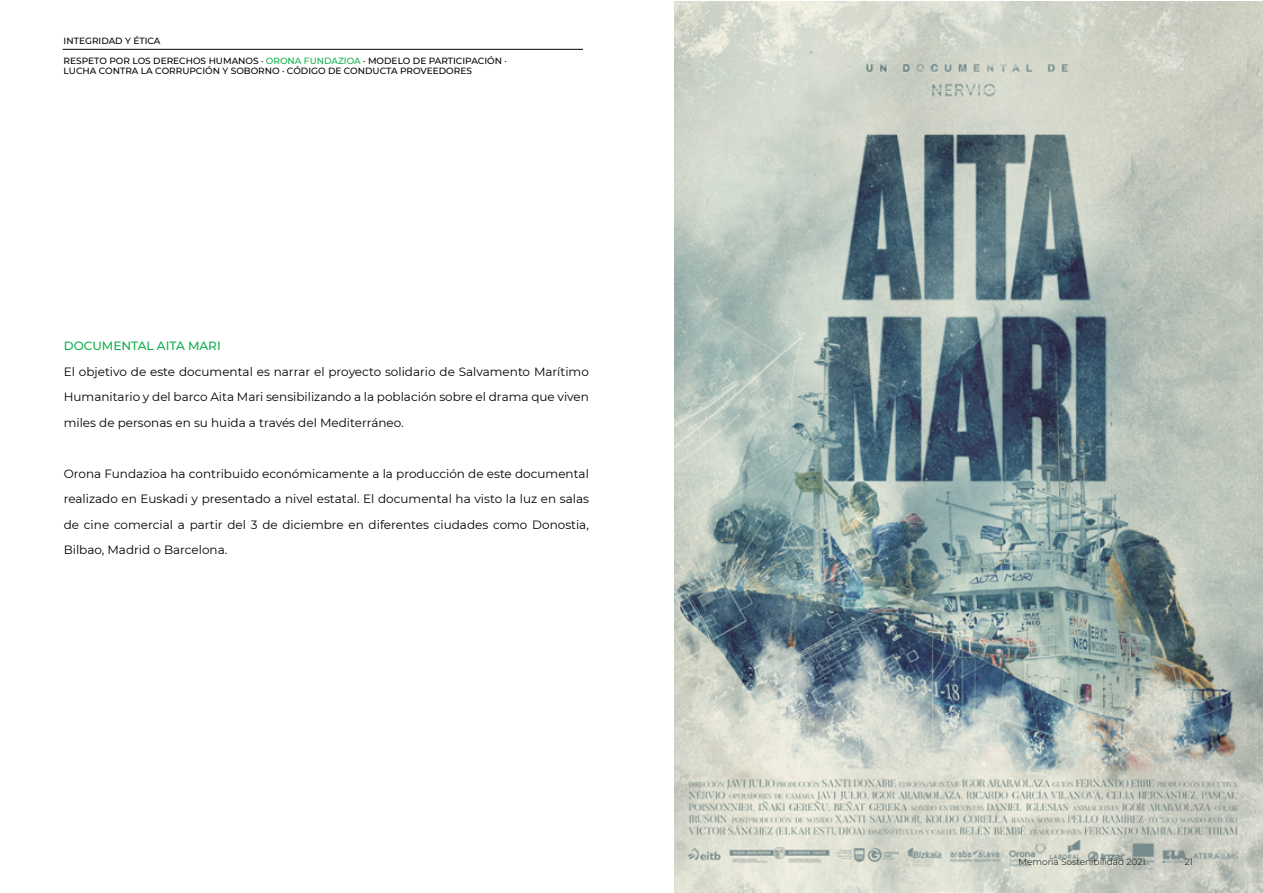
<style>
.page{position:relative;width:1263px;height:893px;background:#fff}
.page>*{position:absolute;margin:0;border:0;box-sizing:border-box;transform-origin:0 0}
.t1{font:12px/25.5px "Montserrat";color:#000;text-align:justify}
.t2{font:500 12px "Montserrat";color:#0db14b}
.t3{font:500 9px/19.6px "Montserrat";color:#000}
.t4{font:300 9px "Montserrat";color:#000}
.s1{color:#0db14b}
.s2{font-family:"Minion Pro";font-weight:400}
</style>
<div class="page">
<img style="left:674px;top:1px;width:589px;height:892px">
<hr style="left:63px;top:49px;width:520px;height:1px;background:#000">
<p class="t3" style="left:64px;top:31px;width:445px">INTEGRIDAD Y ÉTICA<br>RESPETO POR LOS DERECHOS HUMANOS · <span class="s1">ORONA FUNDAZIOA</span> · MODELO DE PARTICIPACIÓN ·</p>
<p class="t3" style="left:64px;top:61px;width:410px">LUCHA CONTRA LA CORRUPCIÓN Y SOBORNO · CÓDIGO DE CONDUCTA PROVEEDORES</p>
<p class="t2" style="left:64px;top:338px;width:158px">DOCUMENTAL AITA MARI</p>
<p class="t1" style="left:64px;top:358px;width:527px">El objetivo de este documental es narrar el proyecto solidario de Salvamento Marítimo Humanitario y del barco Aita Mari sensibilizando a la población sobre el drama que viven miles de personas en su huida a través del Mediterráneo.</p>
<p class="t1" style="left:64px;top:460px;width:527px">Orona Fundazioa ha contribuido económicamente a la producción de este documental realizado en Euskadi y presentado a nivel estatal. El documental ha visto la luz en salas de cine comercial a partir del 3 de diciembre en diferentes ciudades como Donostia, Bilbao, Madrid o Barcelona.</p>
<p class="t4" style="left:1018px;top:856px;width:129px">Memoria Sostenibilidad 2021</p>
<p class="t4" style="left:1163px;top:856px;width:32px"><span class="s2">·</span> 21</p>
</div>
